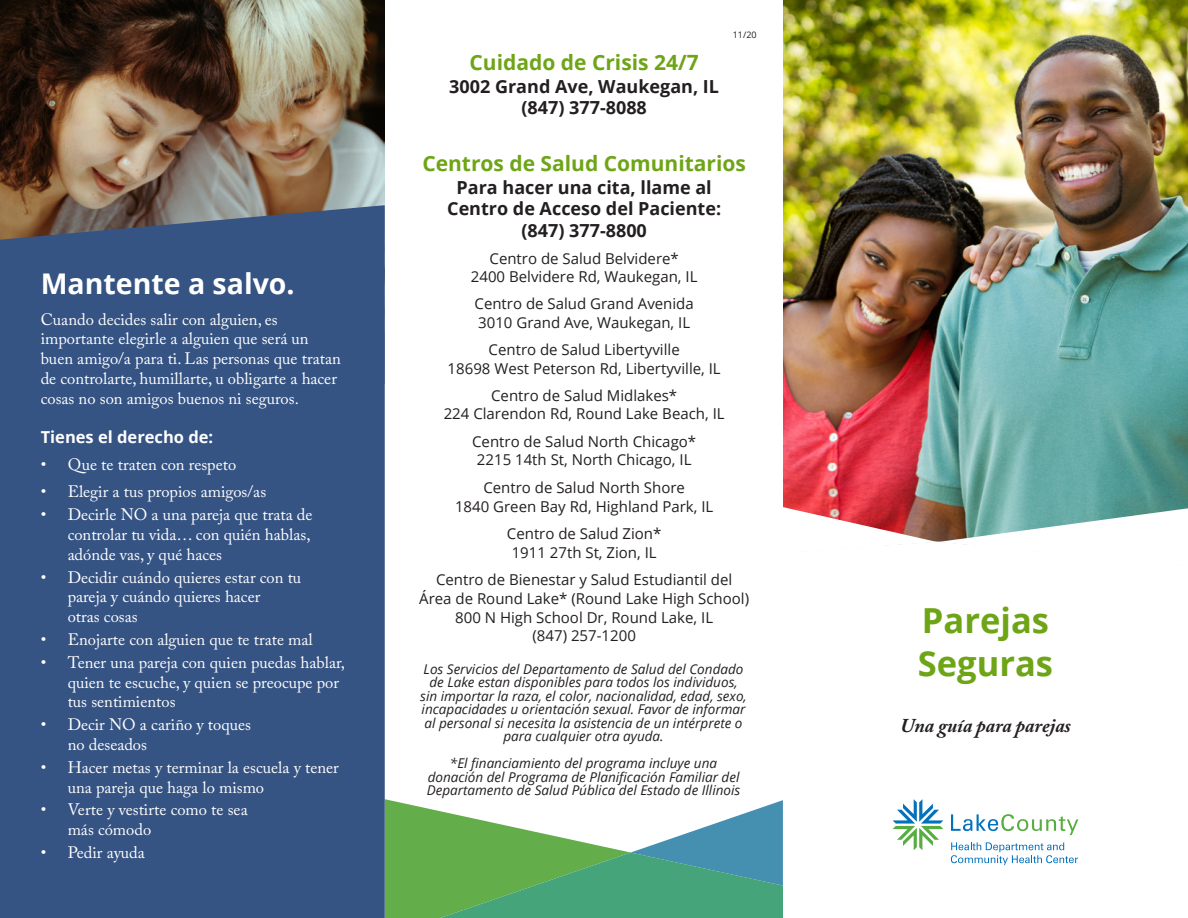
<style>
.page{position:relative;width:1188px;height:918px;background:#fff}
.page>*{position:absolute;margin:0;border:0;box-sizing:border-box;transform-origin:0 0}
.t1{font:700 34.5px "Open Sans";color:#6ea516}
.t2{font:700 28.5px "Open Sans";color:#fff}
.t3{font:700 21px "Open Sans";color:#6ea516}
.t4{font:italic 700 19.5px "Adobe Caslon Pro";color:#231f20}
.t5{font:700 18px/21.6px "Open Sans";color:#231f20;text-align:center}
.t6{font:16.5px/19.8px "Adobe Caslon Pro";color:#fff}
.t7{font:700 16.5px "Open Sans";color:#fff}
.t8{font:15px/18.6px "Open Sans";color:#231f20;text-align:center}
.t9{font:italic 13.5px/13.5px "Open Sans";color:#231f20;text-align:center}
.t10{font:9px "Open Sans";color:#231f20}
</style>
<div class="page">
<svg style="left:385px;top:799px;width:398px;height:119px"></svg>
<img style="left:0;top:0;width:385px;height:205px">
<div style="left:0;top:205px;width:385px;height:713px;background:#355383"></div>
<img style="left:783px;top:0;width:405px;height:507px">
<svg style="left:783px;top:507px;width:405px;height:39px"></svg>
<svg style="left:893px;top:799px;width:50px;height:51px"></svg>
<svg style="left:951px;top:842px;width:127px;height:23px"></svg>
<svg style="left:951px;top:814px;width:127px;height:21px"></svg>
<p class="t2" style="left:41px;top:263px;width:256px">Mantente a salvo.</p>
<p class="t6" style="left:41px;top:309px;width:302px">Cuando decides salir con alguien, es importante elegirle a alguien que será un buen amigo/a para ti. Las personas que tratan de controlarte, humillarte, u obligarte a hacer cosas no son amigos buenos ni seguros.</p>
<p class="t7" style="left:41px;top:426px;width:174px">Tienes el derecho de:</p>
<p class="t6" style="left:41px;top:455px;width:197px">• Que te traten con respeto</p>
<p class="t6" style="left:41px;top:482px;width:227px">• Elegir a tus propios amigos/as</p>
<p class="t6" style="left:68px;top:505px;width:246px;text-indent:-27px">• Decirle NO a una pareja que trata de controlar tu vida… con quién hablas, adónde vas, y qué haces</p>
<p class="t6" style="left:68px;top:567px;width:235px;text-indent:-27px">• Decidir cuándo quieres estar con tu pareja y cuándo quieres hacer<br>otras cosas</p>
<p class="t6" style="left:41px;top:629px;width:274px">• Enojarte con alguien que te trate mal</p>
<p class="t6" style="left:68px;top:652px;width:279px;text-indent:-27px">• Tener una pareja con quien puedas hablar, quien te escuche, y quien se preocupe por tus sentimientos</p>
<p class="t6" style="left:68px;top:715px;width:185px;text-indent:-27px">• Decir NO a cariño y toques no deseados</p>
<p class="t6" style="left:68px;top:757px;width:273px;text-indent:-27px">• Hacer metas y terminar la escuela y tener una pareja que haga lo mismo</p>
<p class="t6" style="left:68px;top:800px;width:182px;text-indent:-27px">• Verte y vestirte como te sea más cómodo</p>
<p class="t6" style="left:41px;top:842px;width:106px">• Pedir ayuda</p>
<p class="t10" style="left:733px;top:28px;width:25px">11/20</p>
<p class="t3" style="left:470px;top:48px;width:231px">Cuidado de Crisis 24/7</p>
<p class="t5" style="left:449px;top:75px;width:271px">3002 Grand Ave, Waukegan, IL</p>
<p class="t5" style="left:521px;top:96px;width:127px">(847) 377-8088</p>
<p class="t3" style="left:422px;top:149px;width:325px">Centros de Salud Comunitarios</p>
<p class="t5" style="left:447px;top:176px;width:275px">Para hacer una cita, llame al<br>Centro de Acceso del Paciente:</p>
<p class="t5" style="left:521px;top:219px;width:127px">(847) 377-8800</p>
<p class="t8" style="left:490px;top:249px;width:191px">Centro de Salud Belvidere*</p>
<p class="t8" style="left:471px;top:267px;width:228px">2400 Belvidere Rd, Waukegan, IL</p>
<p class="t8" style="left:475px;top:294px;width:221px">Centro de Salud Grand Avenida</p>
<p class="t8" style="left:478px;top:313px;width:213px">3010 Grand Ave, Waukegan, IL</p>
<p class="t8" style="left:489px;top:340px;width:193px">Centro de Salud Libertyville</p>
<p class="t8" style="left:448px;top:359px;width:275px">18698 West Peterson Rd, Libertyville, IL</p>
<p class="t8" style="left:491px;top:386px;width:188px">Centro de Salud Midlakes*</p>
<p class="t8" style="left:444px;top:404px;width:282px">224 Clarendon Rd, Round Lake Beach, IL</p>
<p class="t8" style="left:472px;top:432px;width:226px">Centro de Salud North Chicago*<br>2215 14th St, North Chicago, IL</p>
<p class="t8" style="left:483px;top:478px;width:203px">Centro de Salud North Shore</p>
<p class="t8" style="left:455px;top:497px;width:260px">1840 Green Bay Rd, Highland Park, IL</p>
<p class="t8" style="left:507px;top:524px;width:156px">Centro de Salud Zion*</p>
<p class="t8" style="left:512px;top:543px;width:147px">1911 27th St, Zion, IL</p>
<p class="t8" style="left:419px;top:570px;width:331px">Centro de Bienestar y Salud Estudiantil del<br>Área de Round Lake* (Round Lake High School)</p>
<p class="t8" style="left:455px;top:608px;width:259px">800 N High School Dr, Round Lake, IL</p>
<p class="t8" style="left:533px;top:626px;width:105px">(847) 257-1200</p>
<p class="t9" style="left:420px;top:662px;width:328px">Los Servicios del Departamento de Salud del Condado de Lake estan disponibles para todos los individuos, sin importar la raza, el color, nacionalidad, edad, sexo, incapacidades u orientación sexual. Favor de informar al personal si necesita la asistencia de un intérprete o para cualquier otra ayuda.</p>
<p class="t9" style="left:427px;top:756px;width:315px">*El financiamiento del programa incluye una donación del Programa de Planificación Familiar del<br>Departamento de Salud Pública del Estado de Illinois</p>
<p class="t1" style="left:922px;top:596px;width:129px">Parejas</p>
<p class="t1" style="left:918px;top:639px;width:137px">Seguras</p>
<p class="t4" style="left:900px;top:714px;width:172px">Una guía para parejas</p>
</div>
